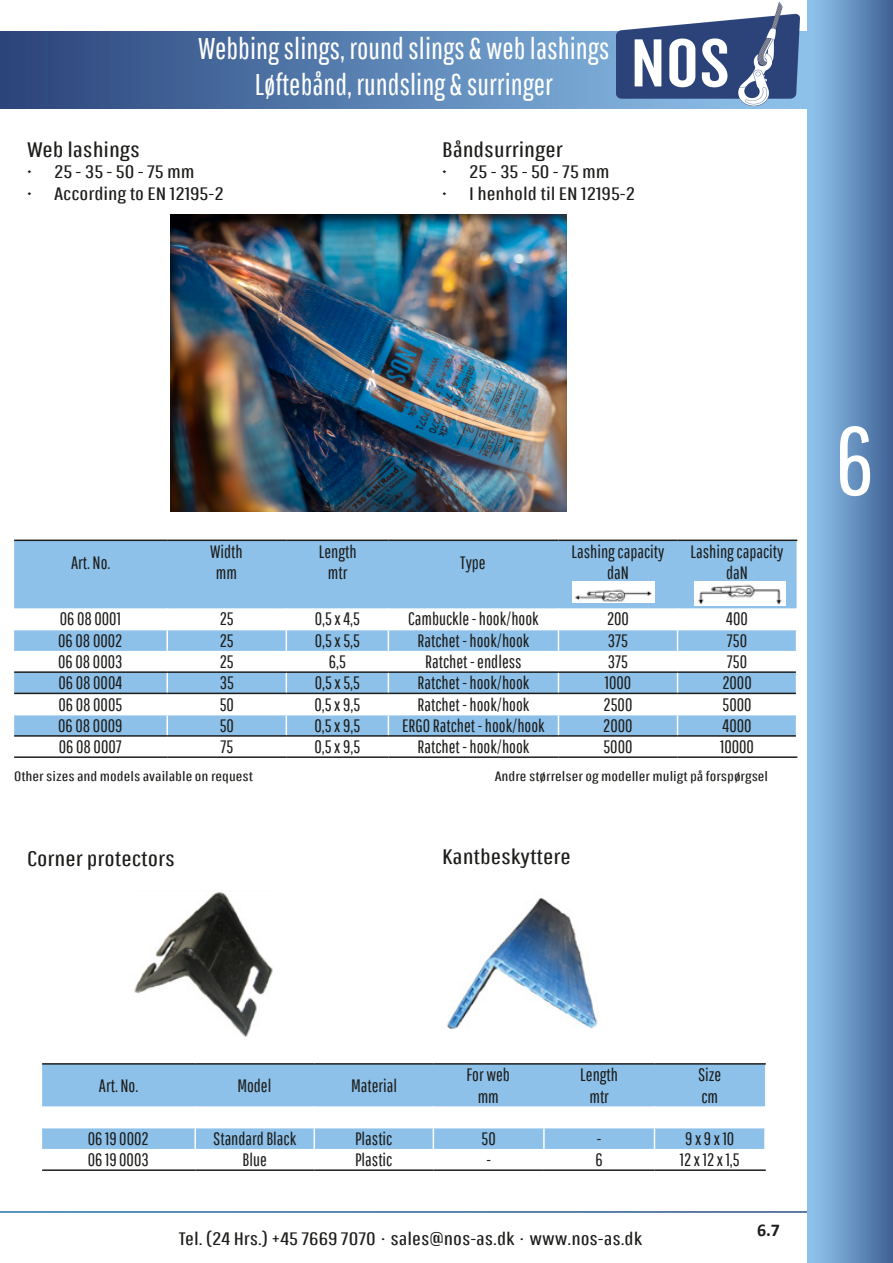
<style>
.page{position:relative;width:893px;height:1263px;background:#fff}
.page>*{position:absolute;margin:0;border:0;box-sizing:border-box;transform-origin:0 0}
.t1{font:96px "Pathway Gothic One";color:#fff}
.t2{font:30px/36px "Pathway Gothic One";color:#fff;text-align:center}
.t3{font:21px "Pathway Gothic One";color:#1d1d1b;scale:1.3 1}
.t4{font:18px/21.6px "Pathway Gothic One";color:#1d1d1b;text-align:center}
.t5{font:18px "Pathway Gothic One";color:#1d1d1b;scale:1.3 1}
.t6{font:700 18px "Calibri";color:#1d1d1b}
.t7{font:13.5px "Pathway Gothic One";color:#1d1d1b;scale:1.3 1}
.s1{font-family:"Minion Pro"}
</style>
<div class="page">
<div style="left:0;top:31px;width:808px;height:77px;background:linear-gradient(to right,#2a457c,#93c7ef)"></div>
<div style="left:808px;top:0;width:85px;height:1263px;background:linear-gradient(to right,#93c8f1,#406295)"></div>
<img style="left:617px;top:3px;width:182px;height:102px">
<div style="left:14px;top:541px;width:783px;height:67px;background:#8dc1ea"></div>
<svg style="left:14px;top:630px;width:782px;height:105px;fill:#8dc1ea"></svg>
<hr style="left:166px;top:630px;width:2px;height:21px;background:#fff">
<hr style="left:166px;top:651px;width:2px;height:20px;background:#fff">
<hr style="left:166px;top:673px;width:2px;height:20px;background:#fff">
<hr style="left:166px;top:694px;width:2px;height:20px;background:#fff">
<hr style="left:14px;top:714px;width:153px;height:1px;background:#fff">
<hr style="left:167px;top:714px;width:119px;height:1px;background:#fff">
<hr style="left:166px;top:715px;width:2px;height:20px;background:#fff">
<hr style="left:286px;top:714px;width:102px;height:1px;background:#fff">
<hr style="left:388px;top:714px;width:170px;height:1px;background:#fff">
<hr style="left:558px;top:714px;width:119px;height:1px;background:#fff">
<hr style="left:677px;top:714px;width:120px;height:1px;background:#fff">
<svg style="left:286px;top:608px;width:1px;height:127px"></svg>
<svg style="left:388px;top:608px;width:1px;height:127px"></svg>
<svg style="left:558px;top:608px;width:1px;height:127px"></svg>
<svg style="left:677px;top:608px;width:1px;height:127px"></svg>
<hr style="left:14px;top:671px;width:153px;height:2px;background:#1d1d1b">
<hr style="left:167px;top:671px;width:119px;height:2px;background:#1d1d1b">
<hr style="left:286px;top:671px;width:102px;height:2px;background:#1d1d1b">
<hr style="left:388px;top:671px;width:170px;height:2px;background:#1d1d1b">
<hr style="left:558px;top:671px;width:119px;height:2px;background:#1d1d1b">
<hr style="left:677px;top:671px;width:119px;height:2px;background:#1d1d1b">
<hr style="left:14px;top:693px;width:153px;height:1px;background:#1d1d1b">
<hr style="left:167px;top:693px;width:119px;height:1px;background:#1d1d1b">
<hr style="left:286px;top:693px;width:102px;height:1px;background:#1d1d1b">
<hr style="left:388px;top:693px;width:170px;height:1px;background:#1d1d1b">
<hr style="left:558px;top:693px;width:119px;height:1px;background:#1d1d1b">
<hr style="left:677px;top:693px;width:119px;height:1px;background:#1d1d1b">
<hr style="left:14px;top:735px;width:153px;height:2px;background:#1d1d1b">
<hr style="left:167px;top:735px;width:119px;height:2px;background:#1d1d1b">
<hr style="left:286px;top:735px;width:102px;height:2px;background:#1d1d1b">
<hr style="left:388px;top:735px;width:170px;height:2px;background:#1d1d1b">
<hr style="left:558px;top:735px;width:119px;height:2px;background:#1d1d1b">
<hr style="left:677px;top:735px;width:119px;height:2px;background:#1d1d1b">
<hr style="left:14px;top:756px;width:153px;height:2px;background:#1d1d1b">
<hr style="left:167px;top:756px;width:119px;height:2px;background:#1d1d1b">
<hr style="left:286px;top:756px;width:102px;height:2px;background:#1d1d1b">
<hr style="left:388px;top:756px;width:170px;height:2px;background:#1d1d1b">
<hr style="left:558px;top:756px;width:119px;height:2px;background:#1d1d1b">
<hr style="left:677px;top:756px;width:120px;height:2px;background:#1d1d1b">
<hr style="left:14px;top:539px;width:153px;height:2px;background:#1d1d1b">
<hr style="left:167px;top:539px;width:119px;height:2px;background:#1d1d1b">
<hr style="left:286px;top:539px;width:102px;height:2px;background:#1d1d1b">
<hr style="left:388px;top:539px;width:170px;height:2px;background:#1d1d1b">
<hr style="left:558px;top:539px;width:119px;height:2px;background:#1d1d1b">
<hr style="left:677px;top:539px;width:120px;height:2px;background:#1d1d1b">
<img style="left:694px;top:581px;width:91px;height:24px">
<img style="left:572px;top:581px;width:83px;height:22px">
<img style="left:447px;top:898px;width:151px;height:131px">
<img style="left:134px;top:892px;width:139px;height:144px">
<svg style="left:42px;top:1064px;width:723px;height:85px"></svg>
<hr style="left:42px;top:1063px;width:153px;height:1px;background:#1d1d1b">
<hr style="left:195px;top:1063px;width:119px;height:1px;background:#1d1d1b">
<hr style="left:314px;top:1063px;width:119px;height:1px;background:#1d1d1b">
<hr style="left:433px;top:1063px;width:111px;height:1px;background:#1d1d1b">
<hr style="left:544px;top:1063px;width:110px;height:1px;background:#1d1d1b">
<hr style="left:654px;top:1063px;width:112px;height:1px;background:#1d1d1b">
<hr style="left:42px;top:1169px;width:153px;height:2px;background:#1d1d1b">
<hr style="left:195px;top:1169px;width:119px;height:2px;background:#1d1d1b">
<hr style="left:314px;top:1169px;width:119px;height:2px;background:#1d1d1b">
<hr style="left:433px;top:1169px;width:111px;height:2px;background:#1d1d1b">
<hr style="left:544px;top:1169px;width:110px;height:2px;background:#1d1d1b">
<hr style="left:654px;top:1169px;width:112px;height:2px;background:#1d1d1b">
<div style="left:168px;top:211px;width:399px;height:300px;background:#1d1d1b;opacity:.75"></div>
<h2 class="t2" style="left:198px;top:30px;width:413px">Webbing slings, round slings &amp; web lashings<br>Løftebånd, rundsling &amp; surringer</h2>
<p class="t3" style="left:27px;top:137px;width:88px">Web lashings</p>
<p class="t5" style="left:27px;top:161px;width:130px">• 25 - 35 - 50 - 75 mm</p>
<p class="t5" style="left:27px;top:183px;width:153px">• According to EN 12195-2</p>
<p class="t3" style="left:442px;top:137px;width:94px">Båndsurringer</p>
<p class="t5" style="left:442px;top:161px;width:130px">• 25 - 35 - 50 - 75 mm</p>
<p class="t5" style="left:442px;top:183px;width:150px">• I henhold til EN 12195-2</p>
<p class="t4" style="left:71px;top:551px;width:41px">Art. No.</p>
<p class="t4" style="left:210px;top:540px;width:34px">Width mm</p>
<p class="t4" style="left:319px;top:540px;width:39px">Length mtr</p>
<p class="t4" style="left:460px;top:551px;width:27px">Type</p>
<p class="t4" style="left:571px;top:540px;width:94px">Lashing capacity daN</p>
<p class="t4" style="left:691px;top:540px;width:94px">Lashing capacity daN</p>
<p class="t4" style="left:60px;top:608px;width:63px">06 08 0001</p>
<p class="t4" style="left:220px;top:608px;width:16px">25</p>
<p class="t4" style="left:315px;top:608px;width:47px">0,5 x 4,5</p>
<p class="t4" style="left:408px;top:608px;width:132px">Cambuckle - hook/hook</p>
<p class="t4" style="left:607px;top:608px;width:23px">200</p>
<p class="t4" style="left:726px;top:608px;width:23px">400</p>
<p class="t4" style="left:58px;top:630px;width:66px">06 08 0002</p>
<p class="t4" style="left:220px;top:630px;width:16px">25</p>
<p class="t4" style="left:315px;top:630px;width:47px">0,5 x 5,5</p>
<p class="t4" style="left:417px;top:630px;width:113px">Ratchet - hook/hook</p>
<p class="t4" style="left:608px;top:630px;width:22px">375</p>
<p class="t4" style="left:727px;top:630px;width:22px">750</p>
<p class="t4" style="left:58px;top:650px;width:66px">06 08 0003</p>
<p class="t4" style="left:220px;top:650px;width:16px">25</p>
<p class="t4" style="left:329px;top:650px;width:19px">6,5</p>
<p class="t4" style="left:425px;top:650px;width:98px">Ratchet - endless</p>
<p class="t4" style="left:608px;top:650px;width:22px">375</p>
<p class="t4" style="left:727px;top:650px;width:22px">750</p>
<p class="t4" style="left:58px;top:672px;width:65px">06 08 0004</p>
<p class="t4" style="left:220px;top:672px;width:16px">35</p>
<p class="t4" style="left:315px;top:672px;width:47px">0,5 x 5,5</p>
<p class="t4" style="left:417px;top:672px;width:113px">Ratchet - hook/hook</p>
<p class="t4" style="left:605px;top:672px;width:28px">1000</p>
<p class="t4" style="left:722px;top:672px;width:31px">2000</p>
<p class="t4" style="left:58px;top:693px;width:65px">06 08 0005</p>
<p class="t4" style="left:220px;top:693px;width:16px">50</p>
<p class="t4" style="left:315px;top:693px;width:47px">0,5 x 9,5</p>
<p class="t4" style="left:417px;top:693px;width:113px">Ratchet - hook/hook</p>
<p class="t4" style="left:604px;top:693px;width:30px">2500</p>
<p class="t4" style="left:723px;top:693px;width:30px">5000</p>
<p class="t4" style="left:58px;top:714px;width:66px">06 08 0009</p>
<p class="t4" style="left:220px;top:714px;width:16px">50</p>
<p class="t4" style="left:315px;top:714px;width:47px">0,5 x 9,5</p>
<p class="t4" style="left:402px;top:714px;width:144px">ERGO Ratchet - hook/hook</p>
<p class="t4" style="left:603px;top:714px;width:31px">2000</p>
<p class="t4" style="left:722px;top:714px;width:31px">4000</p>
<p class="t4" style="left:59px;top:736px;width:64px">06 08 0007</p>
<p class="t4" style="left:220px;top:736px;width:14px">75</p>
<p class="t4" style="left:315px;top:736px;width:47px">0,5 x 9,5</p>
<p class="t4" style="left:417px;top:736px;width:113px">Ratchet - hook/hook</p>
<p class="t4" style="left:603px;top:736px;width:30px">5000</p>
<p class="t4" style="left:720px;top:736px;width:35px">10000</p>
<p class="t7" style="left:14px;top:768px;width:185px">Other sizes and models available on request</p>
<p class="t7" style="left:495px;top:768px;width:212px">Andre størrelser og modeller muligt på forspørgsel</p>
<p class="t3" style="left:27px;top:845px;width:115px">Corner protectors</p>
<p class="t3" style="left:442px;top:844px;width:100px">Kantbeskyttere</p>
<h1 class="t1" style="left:835px;top:403px;width:40px">6</h1>
<p class="t4" style="left:99px;top:1074px;width:41px">Art. No.</p>
<p class="t4" style="left:237px;top:1074px;width:36px">Model</p>
<p class="t4" style="left:351px;top:1074px;width:48px">Material</p>
<p class="t4" style="left:466px;top:1064px;width:45px">For web mm</p>
<p class="t4" style="left:580px;top:1064px;width:39px">Length mtr</p>
<p class="t4" style="left:698px;top:1064px;width:25px;text-align:left">Size cm</p>
<p class="t4" style="left:88px;top:1128px;width:62px">06 19 0002</p>
<p class="t4" style="left:213px;top:1128px;width:85px">Standard Black</p>
<p class="t4" style="left:355px;top:1128px;width:39px">Plastic</p>
<p class="t4" style="left:481px;top:1128px;width:16px">50</p>
<p class="t4" style="left:597px;top:1128px;width:6px">-</p>
<p class="t4" style="left:685px;top:1128px;width:51px">9 x 9 x 10</p>
<p class="t4" style="left:88px;top:1148px;width:62px">06 19 0003</p>
<p class="t4" style="left:243px;top:1148px;width:26px">Blue</p>
<p class="t4" style="left:355px;top:1148px;width:39px">Plastic</p>
<p class="t4" style="left:486px;top:1148px;width:6px">-</p>
<p class="t4" style="left:596px;top:1148px;width:9px">6</p>
<p class="t4" style="left:680px;top:1148px;width:61px">12 x 12 x 1,5</p>
<p class="t5" style="left:179px;top:1228px;width:358px">Tel. (24 Hrs.) +45 7669 7070 <span class="s1">.</span> sales@nos-as.dk <span class="s1">.</span> www.nos-as.dk</p>
<p class="t6" style="left:757px;top:1217px;width:25px">6.7</p>
</div>
